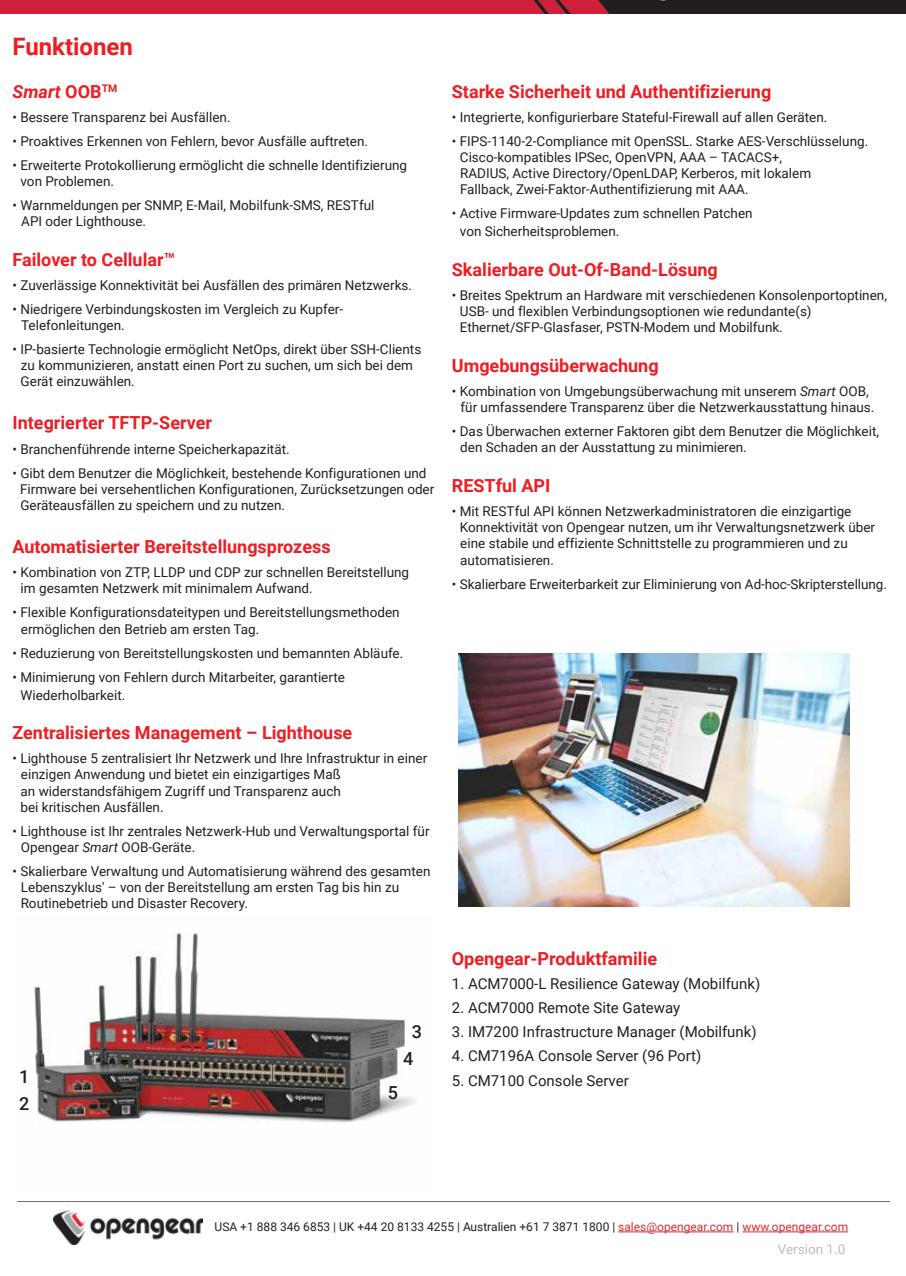
<style>
.page{position:relative;width:906px;height:1276px;background:#fff}
.page>*{position:absolute;margin:0;border:0;box-sizing:border-box;transform-origin:0 0}
.t1{font:700 24px "Roboto";color:#ed1d24}
.t2{font:700 18px "Roboto";color:#ed1d24}
.t3{font:italic 700 18px "Roboto";color:#ed1d24}
.t4{font:500 18px/27.2px "Roboto";color:#231f20;text-align:center}
.t5{font:15px "Roboto";color:#231f20}
.t6{font:13.5px/16.2px "Roboto";color:#231f20}
.t7{font:13.5px "Roboto";color:#bcbec0}
.t8{font:12px "Roboto";color:#231f20}
.s1{font-style:normal}
.s2{font-style:italic}
.s3{color:#e02a2f}
</style>
<div class="page">
<img style="left:0;top:0;width:906px;height:13px">
<img style="left:34px;top:933px;width:382px;height:190px">
<img style="left:458px;top:653px;width:391px;height:253px">
<hr style="left:618px;top:1231px;width:115px;height:1px;background:#e02a2f">
<hr style="left:742px;top:1231px;width:106px;height:1px;background:#e02a2f">
<img style="left:53px;top:1210px;width:149px;height:34px">
<hr style="left:17px;top:1201px;width:872px;height:1px;background:#6d6e71">
<p class="t1" style="left:13px;top:29px;width:122px">Funktionen</p>
<p class="t3" style="left:13px;top:79px;width:106px">Smart <span class="s1">OOB</span><sup>TM</sup></p>
<p class="t6" style="left:13px;top:108px;width:220px">• Bessere Transparenz bei Ausfällen.</p>
<p class="t6" style="left:13px;top:132px;width:357px">• Proaktives Erkennen von Fehlern, bevor Ausfälle auftreten.</p>
<p class="t6" style="left:21px;top:156px;width:388px;text-indent:-8px">• Erweiterte Protokollierung ermöglicht die schnelle Identifizierung von Problemen.</p>
<p class="t6" style="left:21px;top:196px;width:355px;text-indent:-9px">• Warnmeldungen per SNMP, E-Mail, Mobilfunk-SMS, RESTful<br>API oder Lighthouse.</p>
<p class="t2" style="left:13px;top:247px;width:164px">Failover to Cellular™</p>
<p class="t6" style="left:13px;top:276px;width:401px">• Zuverlässige Konnektivität bei Ausfällen des primären Netzwerks.</p>
<p class="t6" style="left:21px;top:300px;width:323px;text-indent:-9px">• Niedrigere Verbindungskosten im Vergleich zu Kupfer-<br>Telefonleitungen.</p>
<p class="t6" style="left:21px;top:340px;width:402px;text-indent:-8px">• IP-basierte Technologie ermöglicht NetOps, direkt über SSH-Clients zu kommunizieren, anstatt einen Port zu suchen, um sich bei dem<br>Gerät einzuwählen.</p>
<p class="t2" style="left:13px;top:410px;width:201px">Integrierter TFTP-Server</p>
<p class="t6" style="left:13px;top:440px;width:279px">• Branchenführende interne Speicherkapazität.</p>
<p class="t6" style="left:20px;top:464px;width:416px;text-indent:-8px">• Gibt dem Benutzer die Möglichkeit, bestehende Konfigurationen und<br>Firmware bei versehentlichen Konfigurationen, Zurücksetzungen oder<br>Geräteausfällen zu speichern und zu nutzen.</p>
<p class="t2" style="left:13px;top:534px;width:319px">Automatisierter Bereitstellungsprozess</p>
<p class="t6" style="left:21px;top:564px;width:390px;text-indent:-8px">• Kombination von ZTP, LLDP und CDP zur schnellen Bereitstellung im gesamten Netzwerk mit minimalem Aufwand.</p>
<p class="t6" style="left:21px;top:604px;width:380px;text-indent:-8px">• Flexible Konfigurationsdateitypen und Bereitstellungsmethoden ermöglichen den Betrieb am ersten Tag.</p>
<p class="t6" style="left:13px;top:644px;width:392px">• Reduzierung von Bereitstellungskosten und bemannten Abläufe.</p>
<p class="t6" style="left:21px;top:667px;width:326px;line-height:18px;text-indent:-8px">• Minimierung von Fehlern durch Mitarbeiter, garantierte<br>Wiederholbarkeit.</p>
<p class="t2" style="left:13px;top:720px;width:341px">Zentralisiertes Management – Lighthouse</p>
<p class="t6" style="left:21px;top:750px;width:408px;text-indent:-8px">• Lighthouse 5 zentralisiert Ihr Netzwerk und Ihre Infrastruktur in einer einzigen Anwendung und bietet ein einzigartiges Maß<br>an widerstandsfähigem Zugriff und Transparenz auch<br>bei kritischen Ausfällen.</p>
<p class="t6" style="left:21px;top:822px;width:410px;text-indent:-8px">• Lighthouse ist Ihr zentrales Netzwerk-Hub und Verwaltungsportal für<br>Opengear <span class="s2">Smart</span> OOB-Geräte.</p>
<p class="t6" style="left:21px;top:862px;width:411px;text-indent:-8px">• Skalierbare Verwaltung und Automatisierung während des gesamten<br>Lebenszyklus' – von der Bereitstellung am ersten Tag bis hin zu<br>Routinebetrieb und Disaster Recovery.</p>
<p class="t4" style="left:403px;top:1017px;width:20px">3<br>4</p>
<p class="t2" style="left:452px;top:79px;width:321px">Starke Sicherheit und Authentifizierung</p>
<p class="t6" style="left:452px;top:108px;width:377px">• Integrierte, konfigurierbare Stateful-Firewall auf allen Geräten.</p>
<p class="t6" style="left:460px;top:132px;width:410px;text-indent:-8px">• FIPS-1140-2-Compliance mit OpenSSL. Starke AES-Verschlüsselung.<br>Cisco-kompatibles IPSec, OpenVPN, AAA – TACACS+,<br>RADIUS, Active Directory/OpenLDAP, Kerberos, mit lokalem<br>Fallback, Zwei-Faktor-Authentifizierung mit AAA.</p>
<p class="t6" style="left:460px;top:204px;width:294px;line-height:18px;text-indent:-8px">• Active Firmware-Updates zum schnellen Patchen von Sicherheitsproblemen.</p>
<p class="t2" style="left:452px;top:257px;width:267px">Skalierbare Out-Of-Band-Lösung</p>
<p class="t6" style="left:460px;top:286px;width:429px;text-indent:-8px">• Breites Spektrum an Hardware mit verschiedenen Konsolenportoptinen,<br>USB- und flexiblen Verbindungsoptionen wie redundante(s)<br>Ethernet/SFP-Glasfaser, PSTN-Modem und Mobilfunk.</p>
<p class="t2" style="left:452px;top:353px;width:208px">Umgebungsüberwachung</p>
<p class="t6" style="left:460px;top:382px;width:415px;text-indent:-9px">• Kombination von Umgebungsüberwachung mit unserem <span class="s2">Smart</span> OOB, für umfassendere Transparenz über die Netzwerkausstattung hinaus.</p>
<p class="t6" style="left:460px;top:423px;width:420px;text-indent:-8px">• Das Überwachen externer Faktoren gibt dem Benutzer die Möglichkeit, den Schaden an der Ausstattung zu minimieren.</p>
<p class="t2" style="left:452px;top:473px;width:100px">RESTful API</p>
<p class="t6" style="left:460px;top:502px;width:417px;text-indent:-8px">• Mit RESTful API können Netzwerkadministratoren die einzigartige Konnektivität von Opengear nutzen, um ihr Verwaltungsnetzwerk über eine stabile und effiziente Schnittstelle zu programmieren und zu automatisieren.</p>
<p class="t6" style="left:452px;top:575px;width:436px">• Skalierbare Erweiterbarkeit zur Eliminierung von Ad-hoc-Skripterstellung.</p>
<p class="t2" style="left:452px;top:946px;width:207px">Opengear-Produktfamilie</p>
<p class="t5" style="left:452px;top:973px;width:310px">1. ACM7000-L Resilience Gateway (Mobilfunk)</p>
<p class="t5" style="left:452px;top:997px;width:230px">2. ACM7000 Remote Site Gateway</p>
<p class="t5" style="left:452px;top:1021px;width:306px">3. IM7200 Infrastructure Manager (Mobilfunk)</p>
<p class="t5" style="left:452px;top:1045px;width:251px">4. CM7196A Console Server (96 Port)</p>
<p class="t4" style="left:19px;top:1062px;width:12px">1</p>
<p class="t5" style="left:452px;top:1069px;width:178px">5. CM7100 Console Server</p>
<p class="t4" style="left:19px;top:1089px;width:12px">2</p>
<p class="t4" style="left:388px;top:1078px;width:12px">5</p>
<p class="t8" style="left:215px;top:1218px;width:635px">USA +1 888 346 6853 | UK +44 20 8133 4255 | Australien +61 7 3871 1800 | <span class="s3">sales@opengear.com</span> | <span class="s3">www.opengear.com</span></p>
<p class="t7" style="left:778px;top:1239px;width:69px">Version 1.0</p>
</div>
